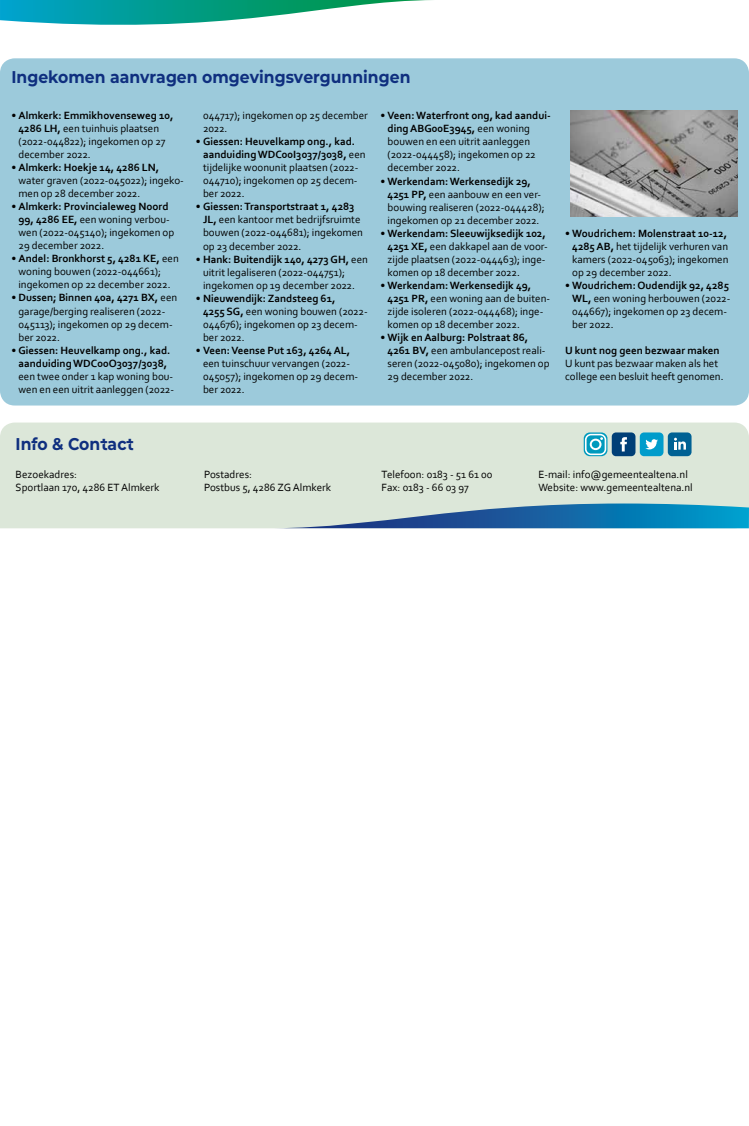
<style>
.page{position:relative;width:749px;height:1126px;background:#fff}
.page>*{position:absolute;margin:0;border:0;box-sizing:border-box;transform-origin:0 0}
.t1{font:700 17px "Mont Altena";color:#0f2f7f}
.t2{font:11px/13px "Corbel";color:#000}
.t3{font:700 11px/13px "Corbel";color:#000;text-align:center}
.s1{font-weight:700}
.s2{font-weight:400}
</style>
<div class="page">
<svg style="left:0;top:0;width:432px;height:25px"></svg>
<div style="left:1px;top:60px;width:746px;height:344px;background:#9ccadb;border-radius:13px"></div>
<div style="left:0;top:58px;width:748px;height:347px;border:3px solid #9ccadb;border-radius:13px"></div>
<img style="left:570px;top:111px;width:167px;height:105px">
<div style="left:0;top:422px;width:748px;height:107px;background:#dce7d9"></div>
<svg style="left:273px;top:503px;width:475px;height:25px;background:#5798ba"></svg>
<div style="left:639px;top:432px;width:24px;height:24px;background:#009ccb;border-radius:4px"></div>
<svg style="left:645px;top:439px;width:12px;height:10px"></svg>
<div style="left:611px;top:432px;width:24px;height:24px;background:#003f77;border-radius:4px"></div>
<svg style="left:620px;top:437px;width:6px;height:14px"></svg>
<div style="left:667px;top:432px;width:24px;height:24px;background:#006194;border-radius:4px"></div>
<svg style="left:674px;top:437px;width:11px;height:12px"></svg>
<svg style="left:583px;top:432px;width:24px;height:24px"></svg>
<svg style="left:584px;top:434px;width:22px;height:21px"></svg>
<h1 class="t1" style="left:11px;top:65px;width:400px">Ingekomen aanvragen omgevingsvergunningen</h1>
<p class="t2" style="left:18px;top:109px;width:157px;text-indent:-7px">• <span class="s1">Almkerk: Emmikhovenseweg 10,<br>4286 LH,</span> een tuinhuis plaatsen (2022-044822); ingekomen op 27 december 2022.</p>
<p class="t2" style="left:18px;top:161px;width:167px;text-indent:-7px">• <span class="s1">Almkerk: Hoekje 14, 4286 LN, </span>water graven (2022-045022); ingeko&shy;men op 28 december 2022.</p>
<p class="t2" style="left:18px;top:200px;width:157px;text-indent:-7px">• <span class="s1">Almkerk: Provincialeweg Noord<br>99, 4286 EE,</span> een woning verbou&shy;wen (2022-045140); ingekomen op<br>29 december 2022.</p>
<p class="t2" style="left:18px;top:252px;width:162px;text-indent:-7px">• <span class="s1">Andel: Bronkhorst 5, 4281 KE,</span> een woning bouwen (2022-044661); ingekomen op 22 december 2022.</p>
<p class="t2" style="left:18px;top:291px;width:160px;text-indent:-7px">• <span class="s1">Dussen; Binnen 40a, 4271 BX,</span> een garage/berging realiseren (2022-<br>045113); ingekomen op 29 decem&shy;ber 2022.</p>
<p class="t3" style="left:11px;top:343px;width:160px"><span class="s2">•</span> Giessen: Heuvelkamp ong., kad. aanduiding WDC00O3037/3038,</p>
<p class="t2" style="left:18px;top:369px;width:157px">een twee onder 1 kap woning bou&shy;wen en een uitrit aanleggen (2022-</p>
<p class="t2" style="left:387px;top:109px;width:165px;text-indent:-7px">• <span class="s1">Veen: Waterfront ong, kad aandui&shy;ding ABG00E3945,</span> een woning bouwen en een uitrit aanleggen (2022-044458); ingekomen op 22 december 2022.</p>
<p class="t2" style="left:387px;top:174px;width:158px;text-indent:-7px">• <span class="s1">Werkendam: Werkensedijk 29,<br>4251 PP,</span> een aanbouw en een ver&shy;bouwing realiseren (2022-044428); ingekomen op 21 december 2022.</p>
<p class="t2" style="left:387px;top:226px;width:161px;text-indent:-7px">• <span class="s1">Werkendam: Sleeuwijksedijk 102, 4251 XE,</span> een dakkapel aan de voor&shy;zijde plaatsen (2022-044463); inge&shy;komen op 18 december 2022.</p>
<p class="t2" style="left:387px;top:278px;width:164px;text-indent:-7px">• <span class="s1">Werkendam: Werkensedijk 49,<br>4251 PR,</span> een woning aan de buiten&shy;zijde isoleren (2022-044468); inge&shy;komen op 18 december 2022.</p>
<p class="t2" style="left:387px;top:330px;width:163px;text-indent:-7px">• <span class="s1">Wijk en Aalburg: Polstraat 86,<br>4261 BV,</span> een ambulancepost reali&shy;seren (2022-045080); ingekomen op<br>29 december 2022.</p>
<p class="t2" style="left:203px;top:109px;width:166px">044717); ingekomen op 25 december<br>2022.</p>
<p class="t2" style="left:203px;top:135px;width:164px;text-indent:-7px">• <span class="s1">Giessen: Heuvelkamp ong., kad. aanduiding WDC00I3037/3038,</span> een tijdelijke woonunit plaatsen (2022-<br>044710); ingekomen op 25 decem&shy;ber 2022.</p>
<p class="t2" style="left:203px;top:200px;width:161px;text-indent:-7px">• <span class="s1">Giessen: Transportstraat 1, 4283<br>JL,</span> een kantoor met bedrijfsruimte bouwen (2022-044681); ingekomen op 23 december 2022.</p>
<p class="t2" style="left:203px;top:252px;width:166px;text-indent:-7px">• <span class="s1">Hank: Buitendijk 140, 4273 GH,</span> een uitrit legaliseren (2022-044751); ingekomen op 19 december 2022.</p>
<p class="t2" style="left:203px;top:291px;width:166px;text-indent:-7px">• <span class="s1">Nieuwendijk: Zandsteeg 61,<br>4255 SG,</span> een woning bouwen (2022-<br>044676); ingekomen op 23 decem&shy;ber 2022.</p>
<p class="t2" style="left:203px;top:343px;width:157px;text-indent:-7px">• <span class="s1">Veen: Veense Put 163, 4264 AL, </span>een tuinschuur vervangen (2022-<br>045057); ingekomen op 29 decem&shy;ber 2022.</p>
<p class="t2" style="left:572px;top:226px;width:158px;text-align:justify;text-indent:-7px">• <span class="s1">Woudrichem: Molenstraat 10-12, 4285 AB,</span> het tijdelijk verhuren van kamers (2022-045063); ingekomen op 29 december 2022.</p>
<p class="t2" style="left:572px;top:278px;width:160px;text-indent:-7px">• <span class="s1">Woudrichem: Oudendijk 92, 4285<br>WL,</span> een woning herbouwen (2022-<br>044667); ingekomen op 23 decem&shy;ber 2022.</p>
<p class="t3" style="left:565px;top:343px;width:156px">U kunt nog geen bezwaar maken</p>
<p class="t2" style="left:565px;top:356px;width:160px">U kunt pas bezwaar maken als het college een besluit heeft genomen.</p>
<h1 class="t1" style="left:16px;top:431px;width:120px">Info &amp; Contact</h1>
<p class="t2" style="left:16px;top:467px;width:63px">Bezoekadres:</p>
<p class="t2" style="left:204px;top:467px;width:49px">Postadres:</p>
<p class="t2" style="left:381px;top:467px;width:112px">Telefoon: 0183 - 51 61 00</p>
<p class="t2" style="left:538px;top:467px;width:151px">E-mail: info@gemeentealtena.nl</p>
<p class="t2" style="left:16px;top:480px;width:145px">Sportlaan 170, 4286 ET Almkerk</p>
<p class="t2" style="left:204px;top:480px;width:128px">Postbus 5, 4286 ZG Almkerk</p>
<p class="t2" style="left:381px;top:480px;width:89px">Fax: 0183 - 66 03 97</p>
<p class="t2" style="left:538px;top:480px;width:156px">Website: www.gemeentealtena.nl</p>
</div>
